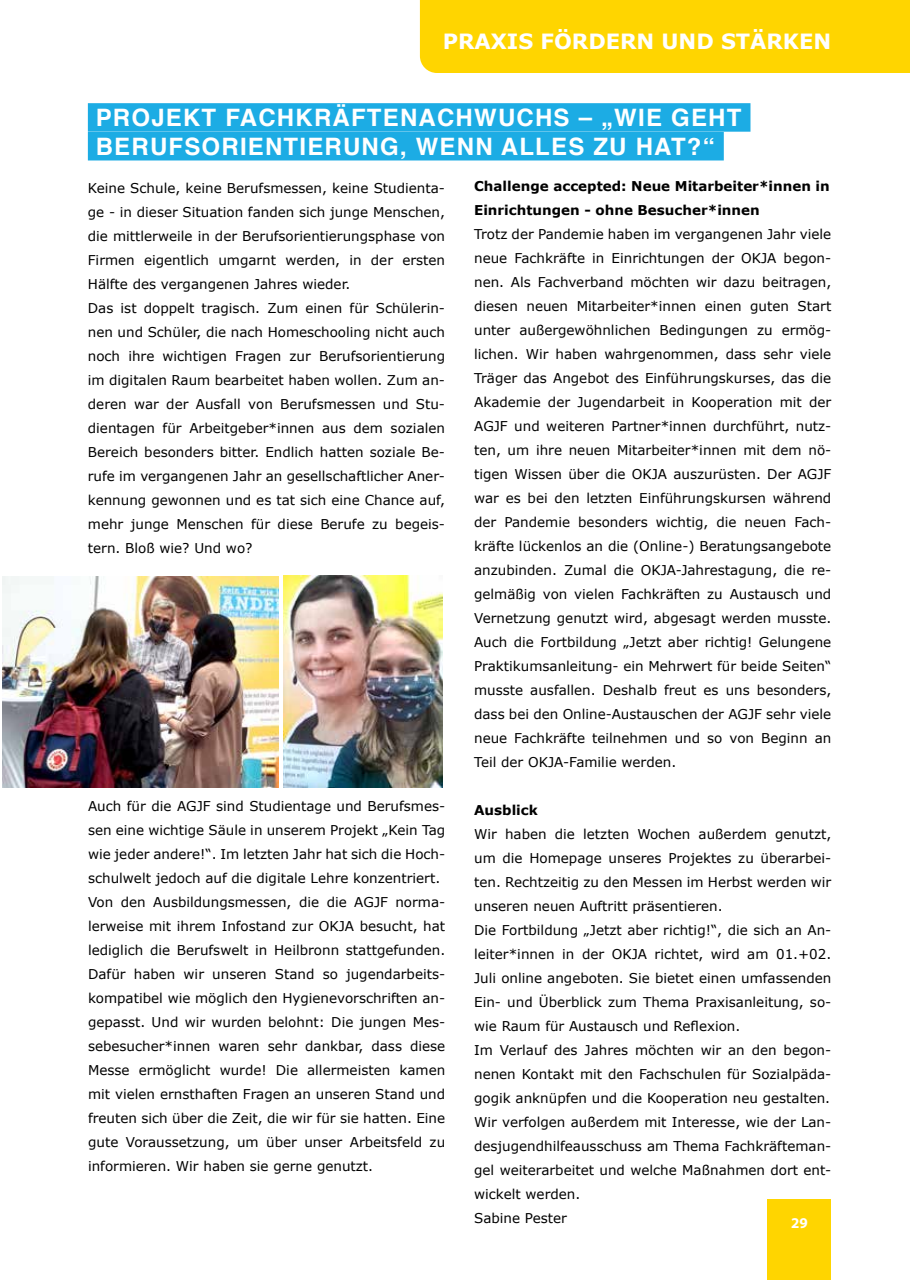
<style>
.page{position:relative;width:910px;height:1280px;background:#fff}
.page>*{position:absolute;margin:0;border:0;box-sizing:border-box;transform-origin:0 0}
.t1{font:700 24px/28.8px "Helvetica";letter-spacing:.05em;color:#fff}
.t2{font:700 21px "Verdana";color:#fff}
.t3{font:700 15px "Myriad Pro";color:#fff}
.t4{font:13.5px/24px "Verdana";color:#000}
.t5{font:700 13.5px/24px "Verdana";color:#000}
</style>
<div class="page">
<div style="left:767px;top:1199px;width:64px;height:81px;background:#ffd500"></div>
<div style="left:420px;top:0;width:490px;height:73px;background:#ffd500"></div>
<div style="left:440px;top:2px;width:6px;height:29px;background:#ffd500"></div>
<div style="left:88px;top:103px;width:662px;height:29px;background:#1cace4"></div>
<div style="left:88px;top:132px;width:636px;height:28px;background:#1cace4"></div>
<img style="left:3px;top:576px;width:276px;height:212px">
<img style="left:284px;top:575px;width:159px;height:212px">
<h2 class="t2" style="left:443px;top:28px;width:390px">PRAXIS FÖRDERN UND STÄRKEN</h2>
<h1 class="t1" style="left:96px;top:104px;width:647px">PROJEKT FACHKRÄFTENACHWUCHS – „WIE GEHT<br>BERUFSORIENTIERUNG, WENN ALLES ZU HAT?“</h1>
<p class="t4" style="left:88px;top:176px;width:359px">Keine Schule, keine Berufsmessen, keine Studienta&shy;ge - in dieser Situation fanden sich junge Menschen, die mittlerweile in der Berufsorientierungsphase von Firmen eigentlich umgarnt werden, in der ersten Hälfte des vergangenen Jahres wieder.<br>Das ist doppelt tragisch. Zum einen für Schülerin&shy;nen und Schüler, die nach Homeschooling nicht auch noch ihre wichtigen Fragen zur Berufsorientierung im digitalen Raum bearbeitet haben wollen. Zum an&shy;deren war der Ausfall von Berufsmessen und Stu&shy;dientagen für Arbeitgeber*innen aus dem sozialen Bereich besonders bitter. Endlich hatten soziale Be&shy;rufe im vergangenen Jahr an gesellschaftlicher Aner&shy;kennung gewonnen und es tat sich eine Chance auf, mehr junge Menschen für diese Berufe zu begeis&shy;tern. Bloß wie? Und wo?</p>
<p class="t5" style="left:474px;top:174px;width:357px">Challenge accepted: Neue Mitarbeiter*innen in<br>Einrichtungen - ohne Besucher*innen</p>
<p class="t4" style="left:474px;top:222px;width:359px;text-align:justify">Trotz der Pandemie haben im vergangenen Jahr viele neue Fachkräfte in Einrichtungen der OKJA begon&shy;nen. Als Fachverband möchten wir dazu beitragen, diesen neuen Mitarbeiter*innen einen guten Start unter außergewöhnlichen Bedingungen zu ermög&shy;lichen. Wir haben wahrgenommen, dass sehr viele Träger das Angebot des Einführungskurses, das die Akademie der Jugendarbeit in Kooperation mit der AGJF und weiteren Partner*innen durchführt, nutz&shy;ten, um ihre neuen Mitarbeiter*innen mit dem nö&shy;tigen Wissen über die OKJA auszurüsten. Der AGJF war es bei den letzten Einführungskursen während der Pandemie besonders wichtig, die neuen Fach&shy;kräfte lückenlos an die (Online-) Beratungsangebote anzubinden. Zumal die OKJA-Jahrestagung, die re&shy;gelmäßig von vielen Fachkräften zu Austausch und Vernetzung genutzt wird, abgesagt werden musste.<br>Auch die Fortbildung „Jetzt aber richtig! Gelungene Praktikumsanleitung- ein Mehrwert für beide Seiten“ musste ausfallen. Deshalb freut es uns besonders, dass bei den Online-Austauschen der AGJF sehr viele neue Fachkräfte teilnehmen und so von Beginn an Teil der OKJA-Familie werden.</p>
<p class="t5" style="left:474px;top:798px;width:65px">Ausblick</p>
<p class="t4" style="left:474px;top:822px;width:359px">Wir haben die letzten Wochen außerdem genutzt, um die Homepage unseres Projektes zu überarbei&shy;ten. Rechtzeitig zu den Messen im Herbst werden wir unseren neuen Auftritt präsentieren.<br>Die Fortbildung „Jetzt aber richtig!“, die sich an An&shy;leiter*innen in der OKJA richtet, wird am 01.+02.<br>Juli online angeboten. Sie bietet einen umfassenden Ein- und Überblick zum Thema Praxisanleitung, so&shy;wie Raum für Austausch und Reflexion.<br>Im Verlauf des Jahres möchten wir an den begon&shy;nenen Kontakt mit den Fachschulen für Sozialpäda&shy;gogik anknüpfen und die Kooperation neu gestalten.<br>Wir verfolgen außerdem mit Interesse, wie der Lan&shy;desjugendhilfeausschuss am Thema Fachkräfteman&shy;gel weiterarbeitet und welche Maßnahmen dort ent&shy;wickelt werden.<br>Sabine Pester</p>
<p class="t4" style="left:88px;top:794px;width:359px">Auch für die AGJF sind Studientage und Berufsmes&shy;sen eine wichtige Säule in unserem Projekt „Kein Tag wie jeder andere!“. Im letzten Jahr hat sich die Hoch&shy;schulwelt jedoch auf die digitale Lehre konzentriert.<br>Von den Ausbildungsmessen, die die AGJF norma&shy;lerweise mit ihrem Infostand zur OKJA besucht, hat lediglich die Berufswelt in Heilbronn stattgefunden.<br>Dafür haben wir unseren Stand so jugendarbeits&shy;kompatibel wie möglich den Hygienevorschriften an&shy;gepasst. Und wir wurden belohnt: Die jungen Mes&shy;sebesucher*innen waren sehr dankbar, dass diese Messe ermöglicht wurde! Die allermeisten kamen mit vielen ernsthaften Fragen an unseren Stand und freuten sich über die Zeit, die wir für sie hatten. Eine gute Voraussetzung, um über unser Arbeitsfeld zu informieren. Wir haben sie gerne genutzt.</p>
<p class="t3" style="left:791px;top:1213px;width:18px">29</p>
</div>
